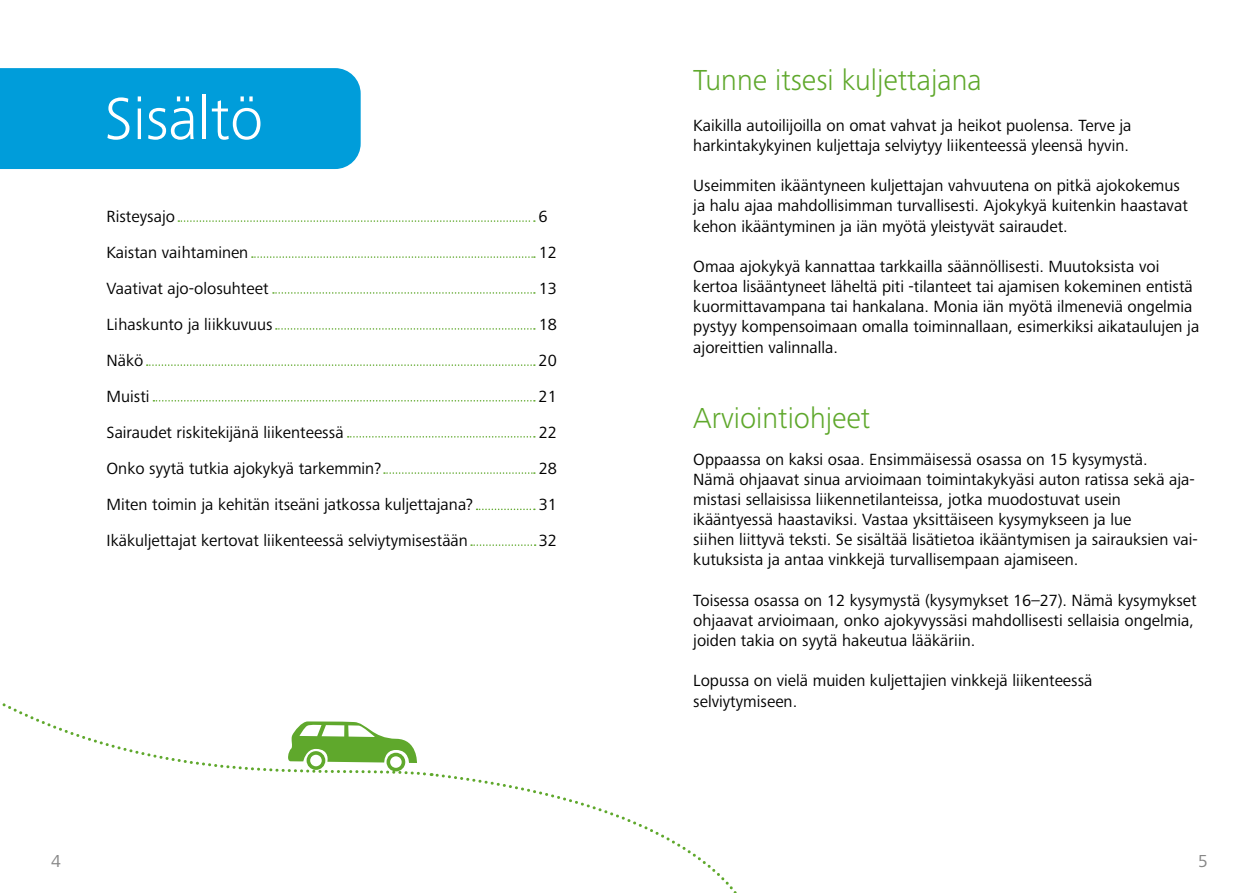
<style>
.page{position:relative;width:1259px;height:893px;background:#fff}
.page>*{position:absolute;margin:0;border:0;box-sizing:border-box;transform-origin:0 0}
.t1{font:300 61.5px "Frutiger Next Pro";color:#fff}
.t2{font:300 30px "Frutiger Next Pro";color:#5fa82c}
.t3{font:18px "Frutiger Next Pro";color:#878787}
.t4{font:16.8px/20.1px "Frutiger Next Pro";color:#000}
</style>
<div class="page">
<div style="left:0;top:68px;width:361px;height:101px;background:#009dda"></div>
<svg style="left:178px;top:220px;width:357px;height:2px"></svg>
<svg style="left:252px;top:256px;width:283px;height:2px"></svg>
<svg style="left:273px;top:292px;width:262px;height:2px"></svg>
<svg style="left:276px;top:328px;width:259px;height:2px"></svg>
<svg style="left:147px;top:364px;width:388px;height:2px"></svg>
<svg style="left:153px;top:400px;width:382px;height:2px"></svg>
<svg style="left:348px;top:436px;width:187px;height:2px"></svg>
<svg style="left:384px;top:472px;width:151px;height:2px"></svg>
<svg style="left:476px;top:509px;width:59px;height:1px"></svg>
<svg style="left:471px;top:544px;width:64px;height:2px"></svg>
<svg style="left:2px;top:703px;width:429px;height:73px"></svg>
<svg style="left:431px;top:773px;width:306px;height:120px"></svg>
<svg style="left:286px;top:721px;width:131px;height:50px"></svg>
<h1 class="t1" style="left:104px;top:83px;width:160px">Sisältö</h1>
<p class="t4" style="left:107px;top:206px;width:70px">Risteysajo</p>
<p class="t4" style="left:538px;top:206px;width:11px">6</p>
<p class="t4" style="left:107px;top:242px;width:143px">Kaistan vaihtaminen</p>
<p class="t4" style="left:538px;top:242px;width:20px">12</p>
<p class="t4" style="left:107px;top:278px;width:163px">Vaativat ajo-olosuhteet</p>
<p class="t4" style="left:538px;top:278px;width:20px">13</p>
<p class="t4" style="left:107px;top:314px;width:168px">Lihaskunto ja liikkuvuus</p>
<p class="t4" style="left:538px;top:314px;width:20px">18</p>
<p class="t4" style="left:107px;top:350px;width:38px">Näkö</p>
<p class="t4" style="left:538px;top:350px;width:20px">20</p>
<p class="t4" style="left:107px;top:386px;width:44px">Muisti</p>
<p class="t4" style="left:538px;top:386px;width:20px">21</p>
<p class="t4" style="left:107px;top:422px;width:239px">Sairaudet riskitekijänä liikenteessä</p>
<p class="t4" style="left:539px;top:422px;width:20px">22</p>
<p class="t4" style="left:107px;top:458px;width:276px">Onko syytä tutkia ajokykyä tarkemmin?</p>
<p class="t4" style="left:539px;top:458px;width:20px">28</p>
<p class="t4" style="left:107px;top:494px;width:368px">Miten toimin ja kehitän itseäni jatkossa kuljettajana?</p>
<p class="t4" style="left:539px;top:494px;width:20px">31</p>
<p class="t4" style="left:107px;top:530px;width:363px">Ikäkuljettajat kertovat liikenteessä selviytymisestään</p>
<p class="t4" style="left:539px;top:530px;width:20px">32</p>
<h2 class="t2" style="left:693px;top:63px;width:290px">Tunne itsesi kuljettajana</h2>
<p class="t4" style="left:693px;top:115px;width:440px">Kaikilla autoilijoilla on omat vahvat ja heikot puolensa. Terve ja harkintakykyinen kuljettaja selviytyy liikenteessä yleensä hyvin.</p>
<p class="t4" style="left:693px;top:176px;width:496px">Useimmiten ikääntyneen kuljettajan vahvuutena on pitkä ajokokemus ja halu ajaa mahdollisimman turvallisesti. Ajokykyä kuitenkin haastavat kehon ikääntyminen ja iän myötä yleistyvät sairaudet.</p>
<p class="t4" style="left:693px;top:256px;width:507px">Omaa ajokykyä kannattaa tarkkailla säännöllisesti. Muutoksista voi kertoa lisääntyneet läheltä piti -tilanteet tai ajamisen kokeminen entistä kuormittavampana tai hankalana. Monia iän myötä ilmeneviä ongelmia pystyy kompensoimaan omalla toiminnallaan, esimerkiksi aikataulujen ja ajoreittien valinnalla.</p>
<h2 class="t2" style="left:693px;top:401px;width:179px">Arviointiohjeet</h2>
<p class="t4" style="left:693px;top:449px;width:506px">Oppaassa on kaksi osaa. Ensimmäisessä osassa on 15 kysymystä.<br>Nämä ohjaavat sinua arvioimaan toimintakykyäsi auton ratissa sekä aja&shy;mistasi sellaisissa liikennetilanteissa, jotka muodostuvat usein ikääntyessä haastaviksi. Vastaa yksittäiseen kysymykseen ja lue<br>siihen liittyvä teksti. Se sisältää lisätietoa ikääntymisen ja sairauksien vai&shy;kutuksista ja antaa vinkkejä turvallisempaan ajamiseen.</p>
<p class="t4" style="left:693px;top:590px;width:505px">Toisessa osassa on 12 kysymystä (kysymykset 16–27). Nämä kysymykset ohjaavat arvioimaan, onko ajokyvyssäsi mahdollisesti sellaisia ongelmia, joiden takia on syytä hakeutua lääkäriin.</p>
<p class="t4" style="left:693px;top:670px;width:401px;line-height:20.7px">Lopussa on vielä muiden kuljettajien vinkkejä liikenteessä selviytymiseen.</p>
<p class="t3" style="left:51px;top:851px;width:11px">4</p>
<p class="t3" style="left:1198px;top:851px;width:11px">5</p>
</div>
